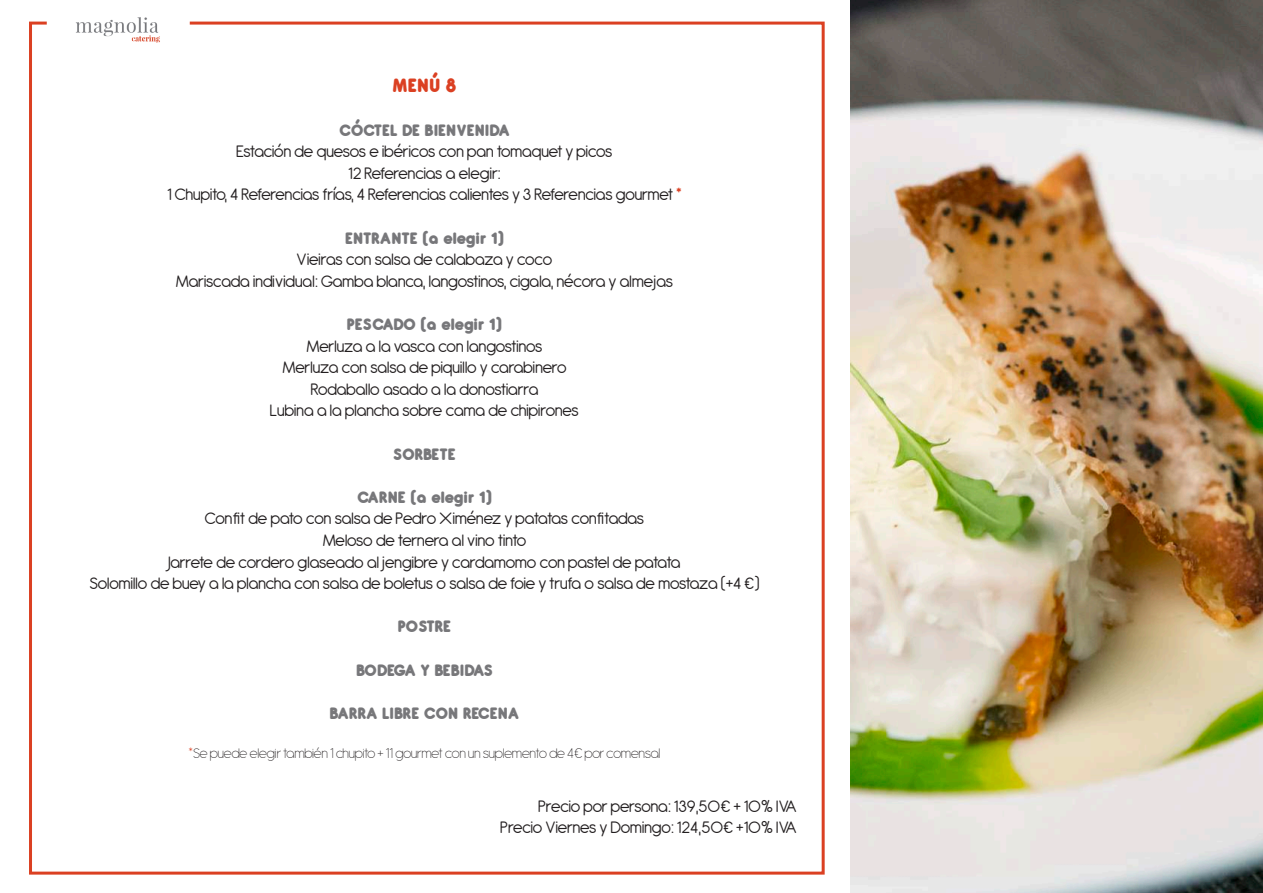
<style>
.page{position:relative;width:1263px;height:893px;background:#fff}
.page>*{position:absolute;margin:0;border:0;box-sizing:border-box;transform-origin:0 0}
.t1{font:800 21px "Antipasto";color:#db4022}
.t2{font:18px/21.6px "Antipasto";letter-spacing:-.04em;color:#231f20;text-align:center}
.t3{font:800 18px "Antipasto";color:#77777a}
.t4{font:800 18px "Antipasto";letter-spacing:-.03em;color:#77777a}
.t5{font:800 18px "Antipasto";letter-spacing:-.045em;color:#77777a}
.t6{font:200 15px "Antipasto";letter-spacing:-.04em;color:#231f20}
.s1{color:#db4022}
</style>
<div class="page">
<img style="left:72px;top:8px;width:93px;height:39px">
<img style="left:850px;top:0;width:413px;height:893px">
<p class="t1" style="left:392px;top:72px;width:66px">MENÚ 8</p>
<p class="t3" style="left:339px;top:118px;width:172px">CÓCTEL DE BIENVENIDA</p>
<p class="t2" style="left:167px;top:141px;width:516px">Estación de quesos e ibéricos con pan tomaquet y picos<br>12 Referencias a elegir:<br>1 Chupito, 4 Referencias frías, 4 Referencias calientes y 3 Referencias gourmet <span class="s1">*</span></p>
<p class="t3" style="left:345px;top:226px;width:160px">ENTRANTE (a elegir 1)</p>
<p class="t2" style="left:176px;top:249px;width:499px">Vieiras con salsa de calabaza y coco<br>Mariscada individual: Gamba blanca, langostinos, cigala, nécora y almejas</p>
<p class="t4" style="left:347px;top:313px;width:156px">PESCADO (a elegir 1)</p>
<p class="t2" style="left:270px;top:335px;width:311px">Merluza a la vasca con langostinos<br>Merluza con salsa de piquillo y carabinero Rodaballo asado a la donostiarra<br>Lubina a la plancha sobre cama de chipirones</p>
<p class="t3" style="left:393px;top:442px;width:64px">SORBETE</p>
<p class="t3" style="left:357px;top:485px;width:136px">CARNE (a elegir 1)</p>
<p class="t2" style="left:89px;top:508px;width:672px">Confit de pato con salsa de Pedro Ximénez y patatas confitadas<br>Meloso de ternera al vino tinto<br>Jarrete de cordero glaseado al jengibre y cardamomo con pastel de patata<br>Solomillo de buey a la plancha con salsa de boletus o salsa de foie y trufa o salsa de mostaza (+4 €)</p>
<p class="t3" style="left:398px;top:615px;width:55px">POSTRE</p>
<p class="t5" style="left:356px;top:658px;width:138px">BODEGA Y BEBIDAS</p>
<p class="t3" style="left:330px;top:701px;width:191px">BARRA LIBRE CON RECENA</p>
<p class="t6" style="left:188px;top:745px;width:474px"><span class="s1">*</span>Se puede elegir también 1 chupito + 11 gourmet con un suplemento de 4€ por comensal</p>
<p class="t2" style="left:500px;top:796px;width:298px;text-align:right">Precio por persona: 139,50€ + 10% IVA<br>Precio Viernes y Domingo: 124,50€ +10% IVA</p>
</div>
